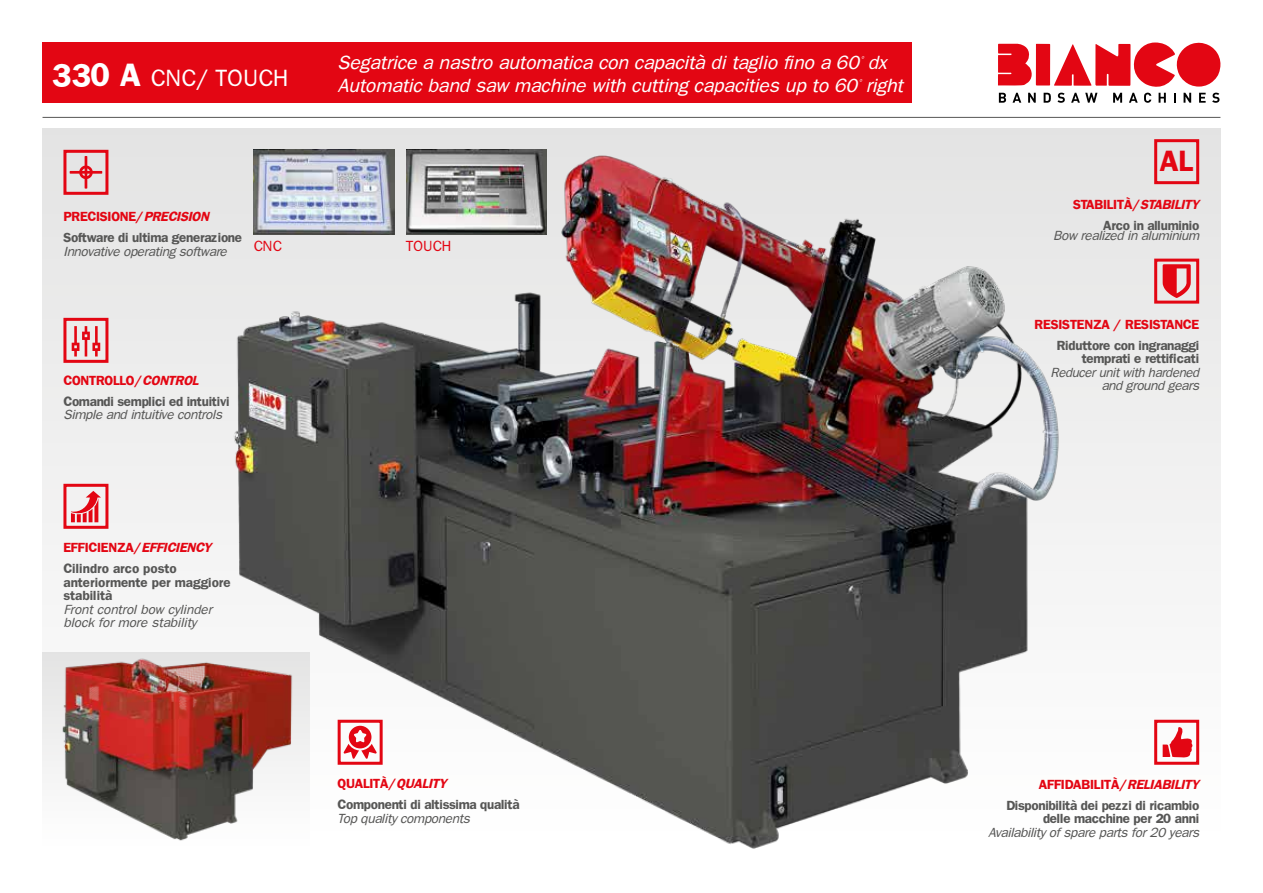
<style>
.page{position:relative;width:1263px;height:893px;background:#fff}
.page>*{position:absolute;margin:0;border:0;box-sizing:border-box;transform-origin:0 0}
.t1{font:700 30px "Frankfurt";color:#e30613}
.t2{font:24px "Frankfurt";color:#fff}
.t3{font:italic 19.5px/23.4px "Frankfurt";color:#fff}
.t4{font:15px "Frankfurt";color:#e30613}
.t5{font:700 13.5px/21px "Frankfurt";letter-spacing:-.02em;color:#575756;text-align:right}
.t6{font:italic 13.5px/13.5px "Frankfurt";letter-spacing:-.02em;color:#575756;text-align:right}
.t7{font:700 13.5px/21px "Frankfurt";color:#575756}
.t8{font:italic 13.5px/13.5px "Frankfurt";color:#575756}
.t9{font:700 13.5px "Frankfurt";letter-spacing:-.02em;color:#e30613}
.s1{font-weight:700;font-size:33px}
.s2{color:#e30613}
.s3{font-style:italic;color:#e30613}
</style>
<div class="page">
<div style="left:43px;top:129px;width:1177px;height:721px;background:#eee"></div>
<div style="left:43px;top:43px;width:869px;height:60px;background:#e30613"></div>
<svg style="left:998px;top:42px;width:223px;height:61px"></svg>
<hr style="left:43px;top:117px;width:1177px;height:1px;background:#575756">
<img style="left:172px;top:129px;width:1036px;height:721px">
<div style="left:1154px;top:720px;width:45px;height:45px;border:3px solid #e30613"></div>
<div style="left:338px;top:720px;width:45px;height:45px;border:3px solid #e30613"></div>
<svg style="left:344px;top:726px;width:33px;height:33px"></svg>
<svg style="left:1163px;top:727px;width:31px;height:30px"></svg>
<svg style="left:1163px;top:264px;width:28px;height:34px"></svg>
<div style="left:1154px;top:139px;width:45px;height:45px;border:3px solid #e30613"></div>
<div style="left:63px;top:150px;width:45px;height:45px;border:3px solid #e30613"></div>
<svg style="left:70px;top:156px;width:32px;height:33px"></svg>
<div style="left:63px;top:484px;width:45px;height:45px;border:3px solid #e30613"></div>
<svg style="left:71px;top:491px;width:30px;height:31px"></svg>
<div style="left:43px;top:652px;width:266px;height:198px;background:linear-gradient(to bottom,#e3e3e3,#fff)"></div>
<img style="left:43px;top:652px;width:260px;height:198px">
<div style="left:1154px;top:259px;width:45px;height:45px;border:3px solid #e30613"></div>
<div style="left:63px;top:318px;width:45px;height:45px;border:3px solid #e30613"></div>
<svg style="left:72px;top:326px;width:28px;height:30px"></svg>
<img style="left:254px;top:150px;width:140px;height:84px">
<img style="left:406px;top:150px;width:141px;height:84px">
<h2 class="t2" style="left:51px;top:64px;width:239px"><span class="s1">330 A</span> CNC/ TOUCH</h2>
<h3 class="t3" style="left:338px;top:50px;width:567px">Segatrice a nastro automatica con capacità di taglio fino a 60° dx<br>Automatic band saw machine with cutting capacities up to 60° right</h3>
<p class="t5" style="left:63px;top:206px;width:180px;text-align:left"><span class="s2">PRECISIONE/</span><span class="s3">PRECISION<br></span>Software di ultima generazione</p>
<p class="t6" style="left:63px;top:244px;width:165px">Innovative operating software</p>
<p class="t4" style="left:254px;top:238px;width:30px">CNC</p>
<p class="t4" style="left:406px;top:238px;width:47px">TOUCH</p>
<p class="t5" style="left:63px;top:369px;width:168px;text-align:left"><span class="s2">CONTROLLO/</span><span class="s3">CONTROL<br></span>Comandi semplici ed intuitivi</p>
<p class="t6" style="left:63px;top:408px;width:160px">Simple and intuitive controls</p>
<p class="t7" style="left:63px;top:537px;width:150px"><span class="s2">EFFICIENZA/</span><span class="s3">EFFICIENCY<br></span>Cilindro arco posto</p>
<p class="t7" style="left:63px;top:575px;width:169px;line-height:13.5px">anteriormente per maggiore stabilità</p>
<p class="t8" style="left:63px;top:602px;width:150px">Front control bow cylinder block for more stability</p>
<p class="t5" style="left:338px;top:773px;width:183px;text-align:left"><span class="s2">QUALITÀ/</span><span class="s3">QUALITY<br></span>Componenti di altissima qualità</p>
<p class="t6" style="left:338px;top:811px;width:134px">Top quality components</p>
<h1 class="t1" style="left:1160px;top:144px;width:35px">AL</h1>
<p class="t5" style="left:1073px;top:193px;width:128px"><span class="s2">STABILITÀ/</span><span class="s3">STABILITY<br></span>Arco in alluminio</p>
<p class="t6" style="left:1053px;top:229px;width:147px">Bow realized in aluminium</p>
<p class="t9" style="left:1035px;top:316px;width:166px">RESISTENZA / RESISTANCE</p>
<p class="t5" style="left:1057px;top:338px;width:144px;line-height:13.5px">Riduttore con ingranaggi temprati e rettificati</p>
<p class="t6" style="left:1050px;top:365px;width:150px">Reducer unit with hardened and ground gears</p>
<p class="t5" style="left:1006px;top:774px;width:194px"><span class="s2">AFFIDABILITÀ/</span><span class="s3">RELIABILITY<br></span>Disponibilità dei pezzi di ricambio</p>
<p class="t5" style="left:1043px;top:808px;width:158px">delle macchine per 20 anni</p>
<p class="t6" style="left:988px;top:825px;width:212px">Availability of spare parts for 20 years</p>
</div>
